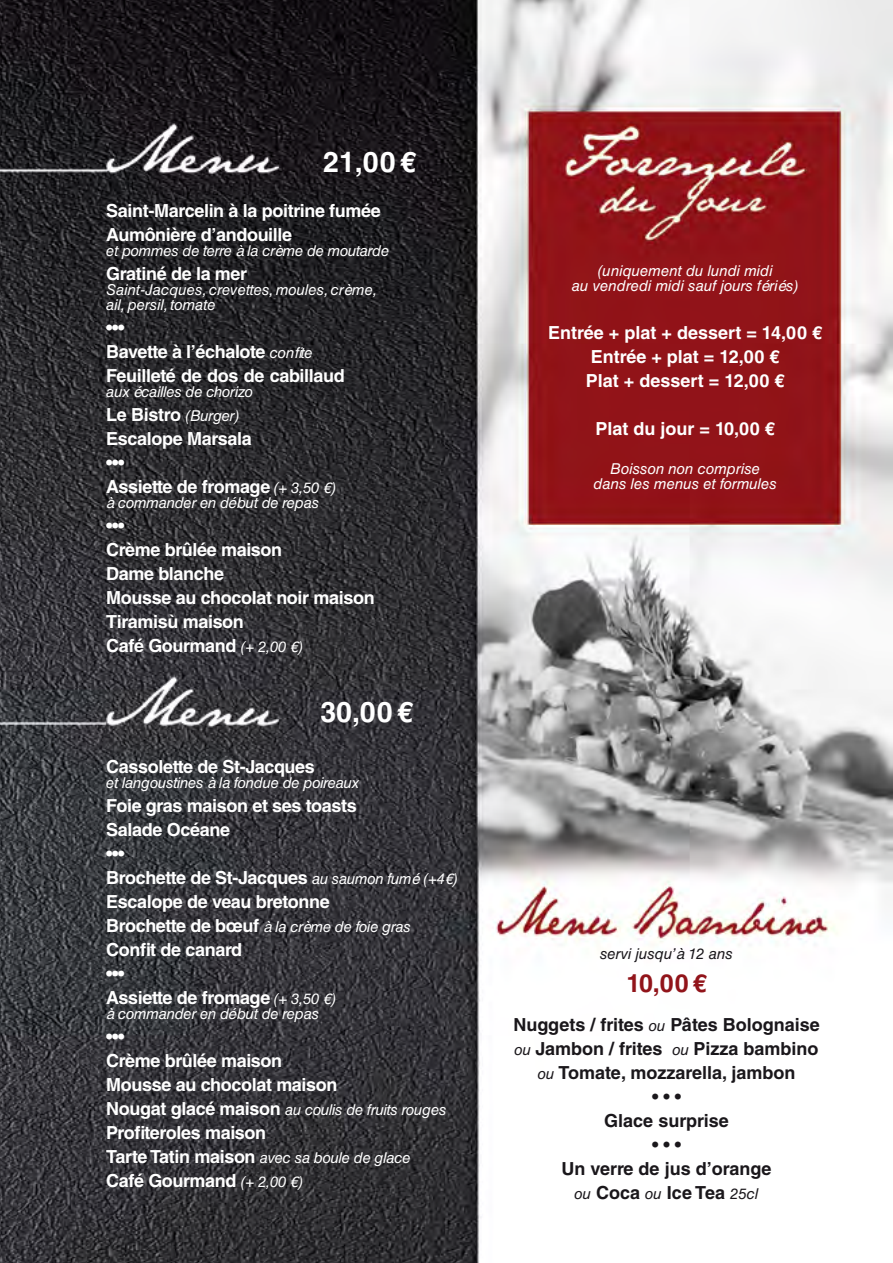
<style>
.page{position:relative;width:893px;height:1263px;background:#fff}
.page>*{position:absolute;margin:0;border:0;box-sizing:border-box;transform-origin:0 0}
.t1{font:700 28.5px "Helvetica LT Std";letter-spacing:.02em;color:#fff}
.t2{font:700 25.05px "Helvetica LT Std";color:#91141a}
.t3{font:700 18px/24px "Helvetica LT Std";letter-spacing:-.02em;color:#fff}
.t4{font:700 18px/24px "Helvetica LT Std";color:#1a171b;text-align:center}
.t5{font:700 18px/24px "Helvetica LT Std";color:#fff;text-align:center}
.t6{font:italic 15px "Helvetica LT Std";letter-spacing:-.02em;color:#fff}
.t7{font:italic 15px/15px "Helvetica LT Std";color:#fff;text-align:center}
.t8{font:italic 15px "Helvetica LT Std";color:#1a171b}
.s1{font-weight:400;font-style:italic;font-size:15px}
.s2{font-weight:700;font-style:normal;font-size:18px}
</style>
<div class="page">
<img style="left:0;top:0;width:893px;height:1263px">
<h1 class="t1" style="left:323px;top:145px;width:94px">21,00 €</h1>
<p class="t3" style="left:106px;top:198px;width:276px">Saint-Marcelin à la poitrine fumée<br>Aumônière d’andouille</p>
<p class="t6" style="left:106px;top:242px;width:285px">et pommes de terre à la crème de moutarde</p>
<p class="t3" style="left:106px;top:261px;width:142px">Gratiné de la mer</p>
<p class="t7" style="left:106px;top:282px;width:272px;text-align:left">Saint-Jacques, crevettes, moules, crème, ail, persil, tomate</p>
<p class="t3" style="left:106px;top:315px;width:240px">•••<br>Bavette à l’échalote <span class="s1">confite<br></span>Feuilleté de dos de cabillaud</p>
<p class="t6" style="left:106px;top:383px;width:148px">aux écailles de chorizo</p>
<p class="t3" style="left:106px;top:402px;width:147px">Le Bistro <span class="s1">(Burger)<br></span>Escalope Marsala</p>
<p class="t3" style="left:106px;top:450px;width:231px">•••<br>Assiette de fromage <span class="s1">(+ 3,50 €)</span></p>
<p class="t6" style="left:106px;top:494px;width:215px">à commander en début de repas</p>
<p class="t3" style="left:106px;top:513px;width:270px">•••<br>Crème brûlée maison<br>Dame blanche<br>Mousse au chocolat noir maison<br>Tiramisù maison<br>Café Gourmand <span class="s1">(+ 2,00 €)</span></p>
<h1 class="t1" style="left:320px;top:695px;width:94px">30,00 €</h1>
<p class="t3" style="left:106px;top:754px;width:210px">Cassolette de St-Jacques</p>
<p class="t6" style="left:106px;top:774px;width:255px">et langoustines à la fondue de poireaux</p>
<p class="t3" style="left:106px;top:793px;width:252px">Foie gras maison et ses toasts<br>Salade Océane</p>
<p class="t3" style="left:106px;top:841px;width:353px">•••<br>Brochette de St-Jacques <span class="s1">au saumon fumé (+4€)<br></span>Escalope de veau bretonne</p>
<p class="t6" style="left:106px;top:918px;width:306px"><span class="s2">Brochette de bœuf</span> à la crème de foie gras</p>
<p class="t3" style="left:106px;top:937px;width:137px">Confit de canard</p>
<p class="t3" style="left:106px;top:961px;width:231px">•••<br>Assiette de fromage <span class="s1">(+ 3,50 €)</span></p>
<p class="t6" style="left:106px;top:1005px;width:215px">à commander en début de repas</p>
<p class="t3" style="left:106px;top:1024px;width:233px">•••<br>Crème brûlée maison<br>Mousse au chocolat maison</p>
<p class="t6" style="left:106px;top:1101px;width:342px"><span class="s2">Nougat glacé maison</span> au coulis de fruits rouges</p>
<p class="t3" style="left:106px;top:1120px;width:161px">Profiteroles maison</p>
<p class="t6" style="left:106px;top:1149px;width:306px"><span class="s2">Tarte Tatin maison</span> avec sa boule de glace</p>
<p class="t3" style="left:106px;top:1168px;width:198px">Café Gourmand <span class="s1">(+ 2,00 €)</span></p>
<p class="t7" style="left:572px;top:263px;width:228px">(uniquement du lundi midi<br>au vendredi midi sauf jours fériés)</p>
<p class="t5" style="left:548px;top:320px;width:275px">Entrée + plat + dessert = 14,00 €<br>Entrée + plat = 12,00 €<br>Plat + dessert = 12,00 €</p>
<p class="t5" style="left:595px;top:416px;width:181px">Plat du jour = 10,00 €</p>
<p class="t7" style="left:593px;top:461px;width:185px">Boisson non comprise dans les menus et formules</p>
<p class="t8" style="left:600px;top:945px;width:134px">servi jusqu’à 12 ans</p>
<h2 class="t2" style="left:626px;top:968px;width:82px">10,00 €</h2>
<p class="t4" style="left:513px;top:1013px;width:308px">Nuggets / frites <span class="s1">ou</span> Pâtes Bolognaise <span class="s1">ou</span> Jambon / frites <span class="s1">ou</span> Pizza bambino <span class="s1">ou</span> Tomate, mozzarella, jambon</p>
<p class="t4" style="left:604px;top:1085px;width:126px">• • •<br>Glace surprise</p>
<p class="t4" style="left:562px;top:1133px;width:211px">• • •<br>Un verre de jus d’orange <span class="s1">ou</span> Coca <span class="s1">ou</span> Ice Tea <span class="s1">25cl</span></p>
</div>
